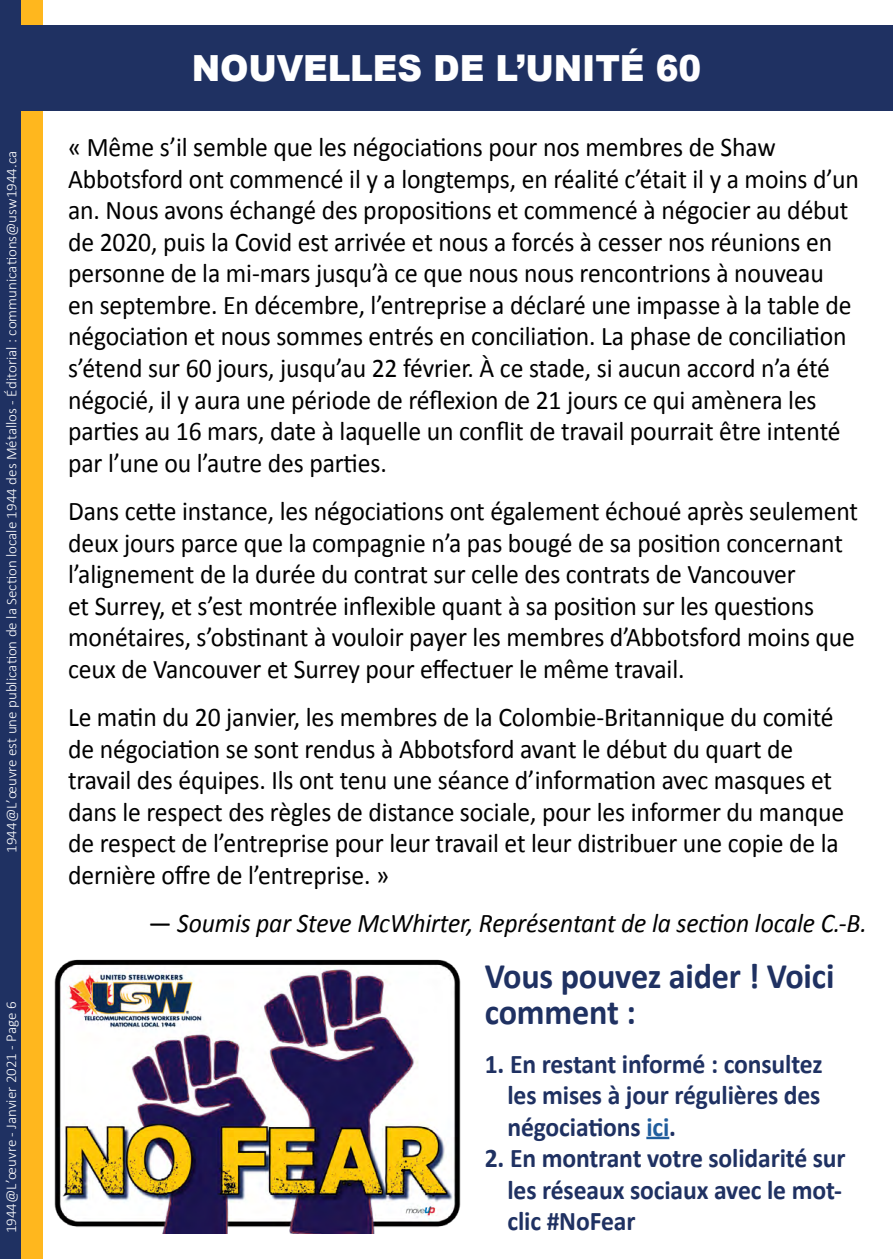
<style>
.page{position:relative;width:893px;height:1259px;background:#fff}
.page>*{position:absolute;margin:0;border:0;box-sizing:border-box;transform-origin:0 0}
.t1{font:700 36px/36px "Calibri";letter-spacing:-.005em;color:#1f3162;scale:.95 1}
.t2{font:900 36px "Arial";letter-spacing:-.005em;color:#fff;scale:.95 1}
.t3{font:27px/31.5px "Calibri";letter-spacing:-.005em;color:#000;scale:.95 1}
.t4{font:700 27px/31.5px "Calibri";letter-spacing:-.005em;color:#1f3162;text-align:justify;scale:.95 1}
.t5{font:italic 27px "Calibri";letter-spacing:-.005em;color:#000;scale:.95 1}
.t6{font:300 15px "Calibri";color:#fff}
.s1{font-style:normal}
.s2{color:#215e9e}
</style>
<div class="page">
<div style="left:0;top:0;width:21px;height:1259px;background:#1f3162"></div>
<div style="left:21px;top:0;width:22px;height:1259px;background:#ffb71e"></div>
<div style="left:0;top:26px;width:893px;height:85px;background:#1f3162"></div>
<img style="left:54px;top:959px;width:407px;height:274px">
<hr style="left:646px;top:1136px;width:23px;height:3px;background:#215e9e">
<p class="t6" style="left:2px;top:853px;width:703px;rotate:-90deg">1944@L’œuvre est une publication de la Section locale 1944 des Métallos - Éditorial : communications@usw1944.ca</p>
<p class="t6" style="left:2px;top:1233px;width:233px;rotate:-90deg">1944@L’œuvre - Janvier 2021 - Page 6</p>
<h1 class="t2" style="left:192px;top:42px;width:538px">NOUVELLES DE L’UNITÉ 60</h1>
<p class="t3" style="left:68px;top:132px;width:834px">« Même s’il semble que les négociations pour nos membres de Shaw Abbotsford ont commencé il y a longtemps, en réalité c’était il y a moins d’un an. Nous avons échangé des propositions et commencé à négocier au début de 2020, puis la Covid est arrivée et nous a forcés à cesser nos réunions en personne de la mi-mars jusqu’à ce que nous nous rencontrions à nouveau<br>en septembre. En décembre, l’entreprise a déclaré une impasse à la table de négociation et nous sommes entrés en conciliation. La phase de conciliation s’étend sur 60 jours, jusqu’au 22 février. À ce stade, si aucun accord n’a été négocié, il y aura une période de réflexion de 21 jours ce qui amènera les parties au 16 mars, date à laquelle un conflit de travail pourrait être intenté par l’une ou l’autre des parties.</p>
<p class="t3" style="left:68px;top:495px;width:833px">Dans cette instance, les négociations ont également échoué après seulement deux jours parce que la compagnie n’a pas bougé de sa position concernant l’alignement de la durée du contrat sur celle des contrats de Vancouver<br>et Surrey, et s’est montrée inflexible quant à sa position sur les questions monétaires, s’obstinant à vouloir payer les membres d’Abbotsford moins que ceux de Vancouver et Surrey pour effectuer le même travail.</p>
<p class="t3" style="left:68px;top:701px;width:818px">Le matin du 20 janvier, les membres de la Colombie-Britannique du comité de négociation se sont rendus à Abbotsford avant le début du quart de travail des équipes. Ils ont tenu une séance d’information avec masques et dans le respect des règles de distance sociale, pour les informer du manque de respect de l’entreprise pour leur travail et leur distribuer une copie de la dernière offre de l’entreprise. »</p>
<p class="t5" style="left:149px;top:905px;width:758px"><span class="s1">—</span> Soumis par Steve McWhirter, Représentant de la section locale C.-B.</p>
<h1 class="t1" style="left:485px;top:958px;width:370px">Vous pouvez aider ! Voici comment :</h1>
<p class="t4" style="left:507px;top:1047px;width:333px;text-indent:-23px">1. En restant informé : consultez les mises à jour régulières des négociations <span class="s2">ici</span>.</p>
<p class="t4" style="left:507px;top:1142px;width:358px;text-align:left;text-indent:-23px">2. En montrant votre solidarité sur les réseaux sociaux avec le mot&shy;clic #NoFear</p>
</div>
